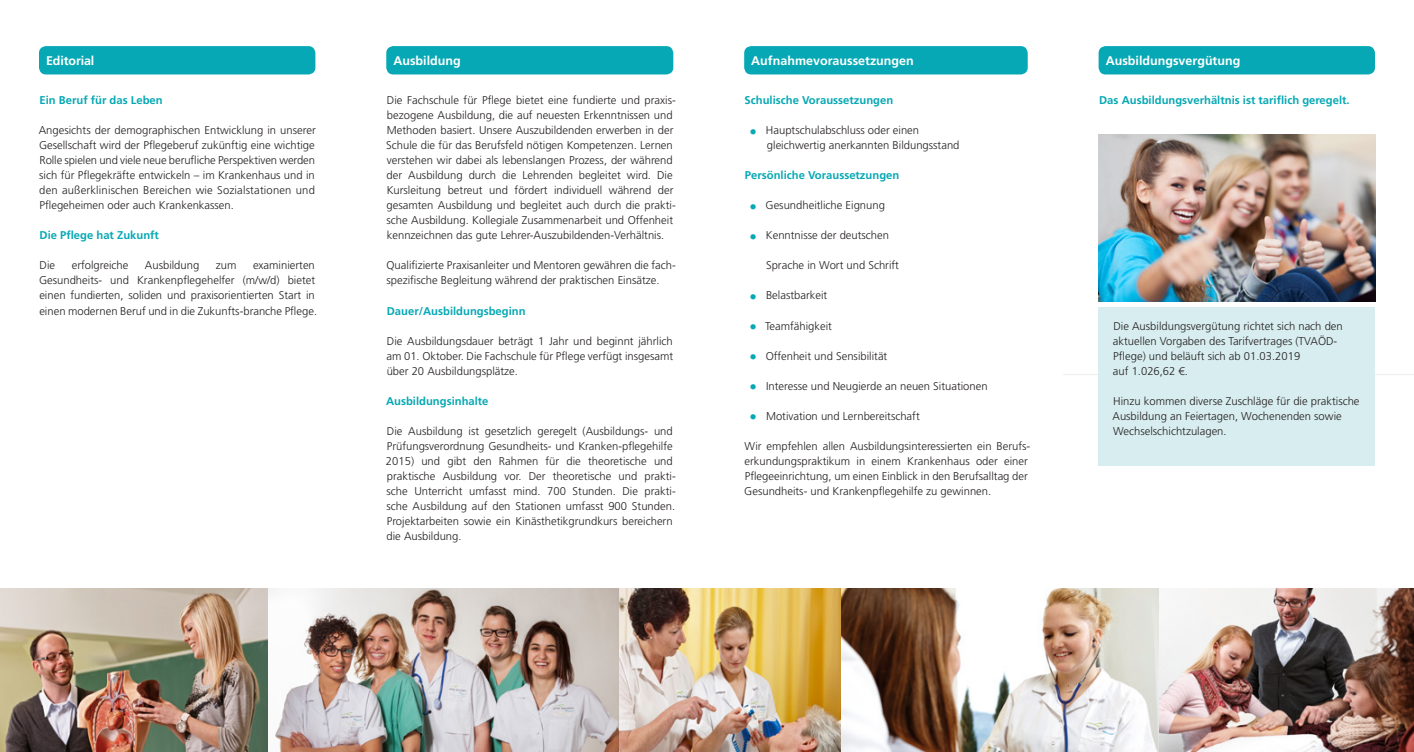
<style>
.page{position:relative;width:1414px;height:752px;background:#fff}
.page>*{position:absolute;margin:0;border:0;box-sizing:border-box;transform-origin:0 0}
.t1{font:700 12.5px "Frutiger LT Std";color:#fff}
.Fließtext_-_Flatter{font:300 11.25px/15px "Frutiger LT Std";color:#231f20}
.Fließtext_-_Block{font:300 11.25px/15px "Frutiger LT Std";color:#231f20;text-align:justify}
.Text-Headlines{font:700 11.25px "Frutiger LT Std";color:#05a8b4}
.Liste_mit_blauem_bul{font:300 11.25px "Frutiger LT Std";color:#231f20}
.Fließtext_-_Flatter-2{font:700 11.25px "Frutiger LT Std";color:#05a8b4}
.s1{font-family:"Myriad Pro";font-weight:700;font-size:20px;color:#05a8b4}
</style>
<div class="page">
<hr style="left:1063px;top:374px;width:351px;height:1px;background:#ebeee9">
<div style="left:39px;top:46px;width:276px;height:28px;background:#05a8b4;border-radius:7px"></div>
<div style="left:386px;top:46px;width:287px;height:28px;background:#05a8b4;border-radius:7px"></div>
<div style="left:744px;top:46px;width:284px;height:28px;background:#05a8b4;border-radius:7px"></div>
<div style="left:1098px;top:46px;width:277px;height:28px;background:#05a8b4;border-radius:7px"></div>
<div style="left:1098px;top:307px;width:277px;height:158px;background:#d8edef"></div>
<img style="left:1098px;top:134px;width:277px;height:167px">
<img style="left:0;top:588px;width:269px;height:163px">
<img style="left:840px;top:588px;width:320px;height:163px">
<img style="left:1160px;top:588px;width:254px;height:163px">
<img style="left:269px;top:588px;width:351px;height:163px">
<img style="left:620px;top:588px;width:220px;height:163px">
<p class="t1" style="left:46px;top:53px;width:50px">Editorial</p>
<p class="t1" style="left:393px;top:53px;width:69px">Ausbildung</p>
<p class="t1" style="left:751px;top:53px;width:164px">Aufnahmevoraussetzungen</p>
<p class="t1" style="left:1106px;top:53px;width:136px">Ausbildungsvergütung</p>
<p class="Text-Headlines" style="left:40px;top:94px;width:125px">Ein Beruf für das Leben</p>
<p class="Fließtext_-_Block" style="left:39px;top:123px;width:278px">Angesichts der demographischen Entwicklung in unserer Gesellschaft wird der Pflegeberuf zukünftig eine wichtige Rolle spielen und viele neue berufliche Perspektiven werden sich für Pflegekräfte entwickeln – im Krankenhaus und in den außerklinischen Bereichen wie Sozialstationen und Pflegeheimen oder auch Krankenkassen.</p>
<p class="Text-Headlines" style="left:40px;top:229px;width:121px">Die Pflege hat Zukunft</p>
<p class="Fließtext_-_Flatter" style="left:40px;top:258px;width:17px">Die</p>
<p class="Fließtext_-_Flatter" style="left:72px;top:258px;width:58px">erfolgreiche</p>
<p class="Fließtext_-_Flatter" style="left:145px;top:258px;width:56px">Ausbildung</p>
<p class="Fließtext_-_Flatter" style="left:216px;top:258px;width:22px">zum</p>
<p class="Fließtext_-_Flatter" style="left:39px;top:258px;width:280px;text-indent:214px">examinierten Gesundheits- und Krankenpflegehelfer (m/w/d) bietet einen fundierten, soliden und praxisorientierten Start in einen modernen Beruf und in die Zukunfts-branche Pflege.</p>
<p class="Fließtext_-_Flatter" style="left:387px;top:93px;width:290px">Die Fachschule für Pflege bietet eine fundierte und praxis-</p>
<p class="Text-Headlines" style="left:1099px;top:94px;width:252px">Das Ausbildungsverhältnis ist tariflich geregelt.</p>
<p class="Fließtext_-_Flatter" style="left:386px;top:108px;width:291px">bezogene Ausbildung, die auf neuesten Erkenntnissen und Methoden basiert. Unsere Auszubildenden erwerben in der Schule die für das Berufsfeld nötigen Kompetenzen. Lernen verstehen wir dabei als lebenslangen Prozess, der während der Ausbildung durch die Lehrenden begleitet wird. Die Kursleitung betreut und fördert individuell während der gesamten Ausbildung und begleitet auch durch die prakti&shy;sche Ausbildung. Kollegiale Zusammenarbeit und Offenheit kennzeichnen das gute Lehrer-Auszubildenden-Verhältnis.</p>
<p class="Fließtext_-_Flatter" style="left:386px;top:258px;width:291px">Qualifizierte Praxisanleiter und Mentoren gewähren die fach&shy;spezifische Begleitung während der praktischen Einsätze.</p>
<p class="Text-Headlines" style="left:387px;top:304px;width:140px">Dauer/Ausbildungsbeginn</p>
<p class="Fließtext_-_Flatter" style="left:386px;top:333px;width:288px;text-align:justify">Die Ausbildungsdauer beträgt 1 Jahr und beginnt jährlich am 01. Oktober. Die Fachschule für Pflege verfügt insgesamt über 20 Ausbildungsplätze.</p>
<p class="Fließtext_-_Flatter-2" style="left:386px;top:394px;width:104px">Ausbildungsinhalte</p>
<p class="Fließtext_-_Flatter" style="left:386px;top:423px;width:291px">Die Ausbildung ist gesetzlich geregelt (Ausbildungs- und Prüfungsverordnung Gesundheits- und Kranken-pflegehilfe 2015) und gibt den Rahmen für die theoretische und praktische Ausbildung vor. Der theoretische und prakti&shy;sche Unterricht umfasst mind. 700 Stunden. Die prakti&shy;sche Ausbildung auf den Stationen umfasst 900 Stunden.<br>Projektarbeiten sowie ein Kinästhetikgrundkurs bereichern die Ausbildung.</p>
<p class="Text-Headlines" style="left:744px;top:94px;width:150px">Schulische Voraussetzungen</p>
<p class="Fließtext_-_Flatter" style="left:750px;top:123px;width:171px"><span class="s1">•</span> Hauptschulabschluss oder einen</p>
<p class="Liste_mit_blauem_bul" style="left:767px;top:139px;width:194px">gleichwertig anerkannten Bildungsstand</p>
<p class="Text-Headlines" style="left:745px;top:169px;width:156px">Persönliche Voraussetzungen</p>
<p class="Fließtext_-_Flatter" style="left:750px;top:198px;width:137px"><span class="s1">•</span> Gesundheitliche Eignung</p>
<p class="Fließtext_-_Flatter" style="left:750px;top:228px;width:141px"><span class="s1">•</span> Kenntnisse der deutschen</p>
<p class="Liste_mit_blauem_bul" style="left:766px;top:259px;width:134px">Sprache in Wort und Schrift</p>
<p class="Fließtext_-_Flatter" style="left:750px;top:288px;width:79px"><span class="s1">•</span> Belastbarkeit</p>
<p class="Fließtext_-_Flatter" style="left:750px;top:318px;width:84px"><span class="s1">•</span> Teamfähigkeit</p>
<p class="Fließtext_-_Flatter" style="left:750px;top:348px;width:139px"><span class="s1">•</span> Offenheit und Sensibilität</p>
<p class="Fließtext_-_Flatter" style="left:750px;top:378px;width:239px"><span class="s1">•</span> Interesse und Neugierde an neuen Situationen</p>
<p class="Fließtext_-_Flatter" style="left:750px;top:408px;width:171px"><span class="s1">•</span> Motivation und Lernbereitschaft</p>
<p class="Fließtext_-_Flatter" style="left:744px;top:438px;width:287px">Wir empfehlen allen Ausbildungsinteressierten ein Berufs&shy;erkundungspraktikum in einem Krankenhaus oder einer Pflegeeinrichtung, um einen Einblick in den Berufsalltag der Gesundheits- und Krankenpflegehilfe zu gewinnen.</p>
<p class="Fließtext_-_Flatter" style="left:1113px;top:318px;width:231px">Die Ausbildungsvergütung richtet sich nach den</p>
<p class="Fließtext_-_Flatter" style="left:1113px;top:333px;width:226px">aktuellen Vorgaben des Tarifvertrages (TVAÖD-<br>Pflege) und beläuft sich ab 01.03.2019</p>
<p class="Fließtext_-_Flatter" style="left:1113px;top:363px;width:77px">auf 1.026,62 €.</p>
<p class="Fließtext_-_Flatter" style="left:1112px;top:393px;width:249px">Hinzu kommen diverse Zuschläge für die praktische<br>Ausbildung an Feiertagen, Wochenenden sowie<br>Wechselschichtzulagen.</p>
</div>
